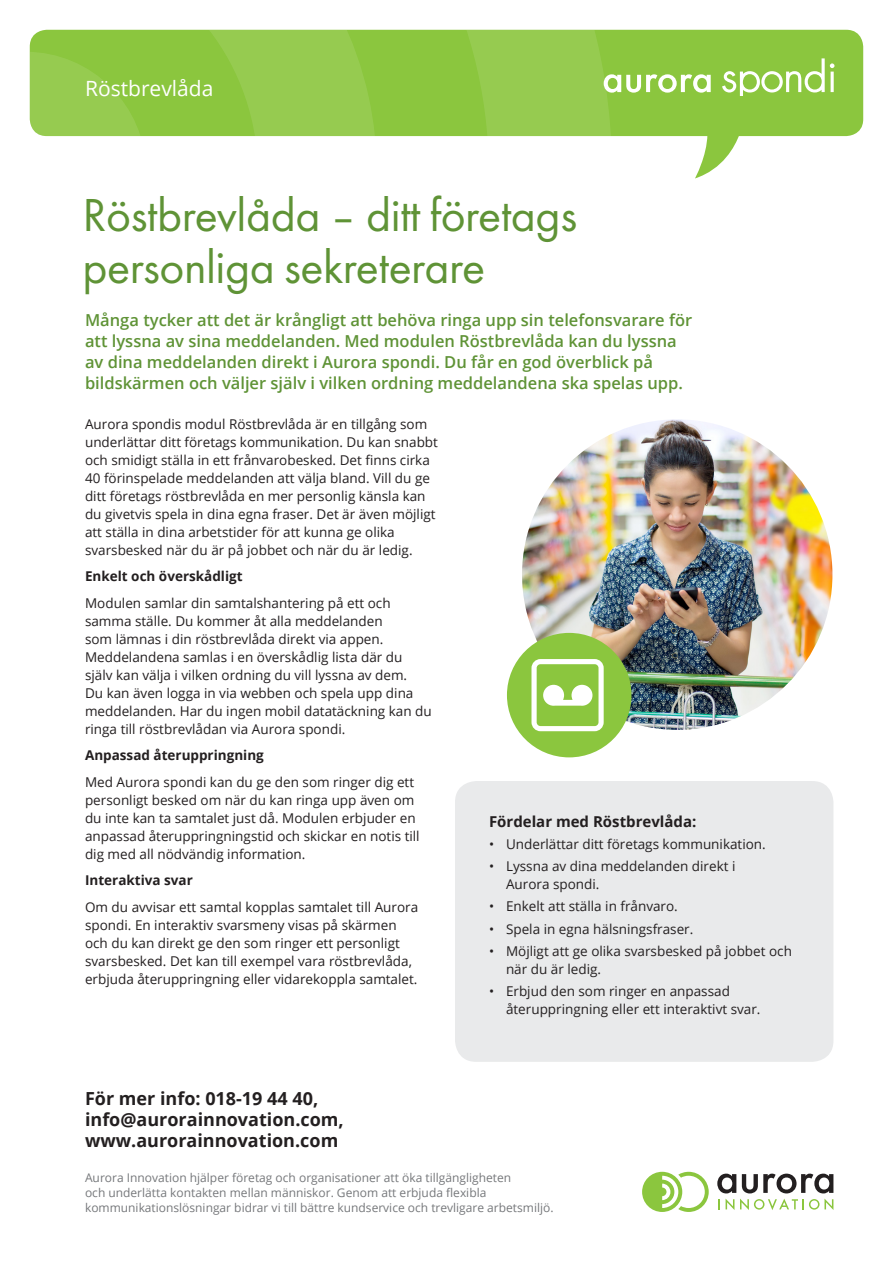
<style>
.page{position:relative;width:893px;height:1263px;background:#fff}
.page>*{position:absolute;margin:0;border:0;box-sizing:border-box;transform-origin:0 0}
.AUR_Rubrik_1{font:48px/52.5px "Futura TOT";letter-spacing:-.01em;color:#5f9336}
.AUR_Sidhuvud_1{font:21px "Open Sans";color:#fff}
.AUR_Info_1{font:700 18px/21px "Open Sans";color:#231f20}
.AUR_Ingress{font:600 16.5px/21px "Open Sans";color:#5f9336}
.AUR_Underrubrik_1{font:700 15px "Open Sans";color:#231f20}
.AUR_Text_1{font:13.5px/18px "Open Sans";color:#231f20}
.AUR_Text_1-2{font:700 13.5px "Open Sans";color:#231f20}
.AUR_Info_3{font:12px/15px "Open Sans";color:#76787b}
</style>
<div class="page">
<img style="left:522px;top:419px;width:310px;height:311px;border-radius:155px">
<div style="left:30px;top:30px;width:833px;height:106px;background:#8bc63e;border-radius:17px"></div>
<svg style="left:467px;top:30px;width:144px;height:106px;background:#94ca4d"></svg>
<svg style="left:30px;top:30px;width:345px;height:106px"></svg>
<div style="left:455px;top:781px;width:378px;height:281px;background:#e9eaeb;border-radius:21px"></div>
<svg style="left:695px;top:136px;width:44px;height:42px"></svg>
<div style="left:507px;top:633px;width:124px;height:124px;background:#8bc63e;border-radius:50%"></div>
<svg style="left:717px;top:1173px;width:116px;height:37px"></svg>
<svg style="left:642px;top:1172px;width:67px;height:40px"></svg>
<svg style="left:604px;top:74px;width:107px;height:19px"></svg>
<svg style="left:722px;top:58px;width:112px;height:38px"></svg>
<svg style="left:531px;top:659px;width:73px;height:72px"></svg>
<p class="AUR_Sidhuvud_1" style="left:85px;top:74px;width:130px">Röstbrevlåda</p>
<p class="AUR_Rubrik_1" style="left:83px;top:188px;width:496px">Röstbrevlåda – ditt företags personliga sekreterare</p>
<p class="AUR_Ingress" style="left:85px;top:309px;width:609px">Många tycker att det är krångligt att behöva ringa upp sin telefonsvarare för att lyssna av sina meddelanden. Med modulen Röstbrevlåda kan du lyssna av dina meddelanden direkt i Aurora spondi. Du får en god överblick på bildskärmen och väljer själv i vilken ordning meddelandena ska spelas upp.</p>
<p class="AUR_Text_1" style="left:85px;top:414px;width:354px">Aurora spondis modul Röstbrevlåda är en tillgång som underlättar ditt företags kommunikation. Du kan snabbt och smidigt ställa in ett frånvarobesked. Det finns cirka 40 förinspelade meddelanden att välja bland. Vill du ge ditt företags röstbrevlåda en mer personlig känsla kan du givetvis spela in dina egna fraser. Det är även möjligt att ställa in dina arbetstider för att kunna ge olika svarsbesked när du är på jobbet och när du är ledig.</p>
<p class="AUR_Text_1-2" style="left:85px;top:567px;width:159px">Enkelt och överskådligt</p>
<p class="AUR_Text_1" style="left:85px;top:593px;width:348px">Modulen samlar din samtalshantering på ett och samma ställe. Du kommer åt alla meddelanden<br>som lämnas i din röstbrevlåda direkt via appen.<br>Meddelandena samlas i en överskådlig lista där du själv kan välja i vilken ordning du vill lyssna av dem.<br>Du kan även logga in via webben och spela upp dina meddelanden. Har du ingen mobil datatäckning kan du ringa till röstbrevlådan via Aurora spondi.</p>
<p class="AUR_Text_1-2" style="left:85px;top:746px;width:180px">Anpassad återuppringning</p>
<p class="AUR_Text_1" style="left:85px;top:772px;width:336px">Med Aurora spondi kan du ge den som ringer dig ett personligt besked om när du kan ringa upp även om du inte kan ta samtalet just då. Modulen erbjuder en anpassad återuppringningstid och skickar en notis till dig med all nödvändig information.</p>
<p class="AUR_Text_1-2" style="left:85px;top:871px;width:109px">Interaktiva svar</p>
<p class="AUR_Text_1" style="left:85px;top:897px;width:335px">Om du avvisar ett samtal kopplas samtalet till Aurora spondi. En interaktiv svarsmeny visas på skärmen och du kan direkt ge den som ringer ett personligt svarsbesked. Det kan till exempel vara röstbrevlåda, erbjuda återuppringning eller vidarekoppla samtalet.</p>
<p class="AUR_Info_1" style="left:85px;top:1088px;width:260px">För mer info: 018-19 44 40, info@aurorainnovation.com, www.aurorainnovation.com</p>
<p class="AUR_Underrubrik_1" style="left:489px;top:810px;width:209px">Fördelar med Röstbrevlåda:</p>
<p class="AUR_Text_1" style="left:489px;top:834px;width:278px">• Underlättar ditt företags kommunikation.</p>
<p class="AUR_Text_1" style="left:506px;top:857px;width:231px;text-indent:-17px">• Lyssna av dina meddelanden direkt i<br>Aurora spondi.</p>
<p class="AUR_Text_1" style="left:489px;top:897px;width:190px">• Enkelt att ställa in frånvaro.</p>
<p class="AUR_Text_1" style="left:489px;top:919px;width:206px">• Spela in egna hälsningsfraser.</p>
<p class="AUR_Text_1" style="left:506px;top:941px;width:287px;text-indent:-17px">• Möjligt att ge olika svarsbesked på jobbet och när du är ledig.</p>
<p class="AUR_Text_1" style="left:506px;top:982px;width:256px;text-indent:-17px">• Erbjud den som ringer en anpassad återuppringning eller ett interaktivt svar.</p>
<p class="AUR_Info_3" style="left:85px;top:1170px;width:470px">Aurora Innovation hjälper företag och organisationer att öka tillgängligheten<br>och underlätta kontakten mellan människor. Genom att erbjuda flexibla kommunikationslösningar bidrar vi till bättre kundservice och trevligare arbetsmiljö.</p>
</div>
